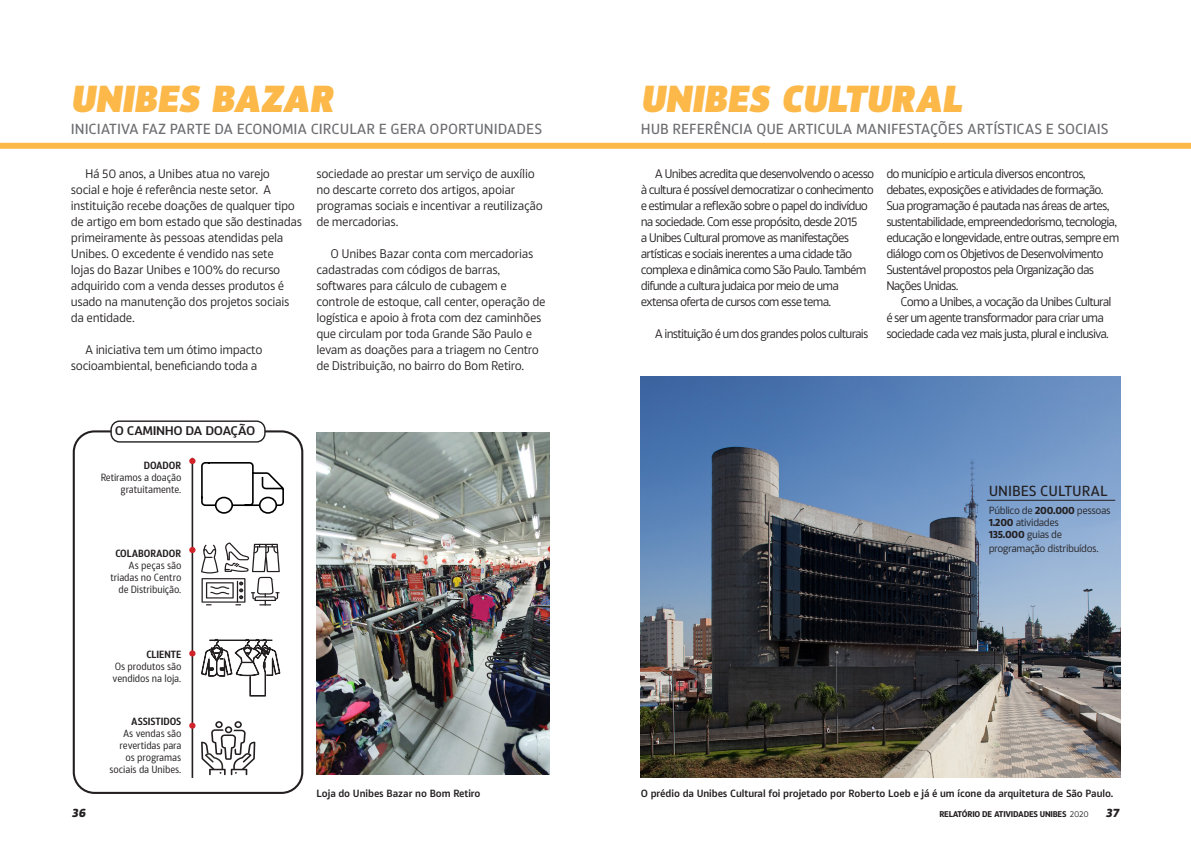
<style>
.page{position:relative;width:1191px;height:842px;background:#fff}
.page>*{position:absolute;margin:0;border:0;box-sizing:border-box;transform-origin:0 0}
.t1{font:900 36px "Akwe Pro";color:#fcb949}
.t2{font:500 14px "Akwe Pro";letter-spacing:-.005em;color:#6c6d70}
.t3{font:500 14px "Akwe Pro";color:#231f20}
.t4{font:italic 700 14px "Akwe Pro SC";color:#231f20}
.t5{font:12px/16px "Akwe Pro";letter-spacing:-.06em;color:#231f20}
.t6{font:12px/16px "Akwe Pro";letter-spacing:-.03em;color:#231f20}
.t7{font:600 12px "Akwe Pro";letter-spacing:-.04em;color:#231f20;scale:1.07 1}
.t8{font:10px "Akwe Pro Nar";letter-spacing:-.01em;color:#231f20;scale:1.07 1}
.t9{font:600 10px "Akwe Pro";letter-spacing:-.01em;color:#231f20}
.t10{font:10px "Akwe Pro";letter-spacing:-.04em;color:#231f20}
.t11{font:600 10px "Akwe Pro Nar";color:#231f20;scale:1.07 1}
.t12{font:700 10px "Akwe Pro";letter-spacing:-.03em;color:#231f20}
.t13{font:700 8px "Akwe Pro";letter-spacing:-.025em;color:#231f20}
.s1{font-weight:700}
.s2{font-weight:400}
.s3{font-family:"Akwe Pro SC";font-style:italic;font-size:14px}
</style>
<div class="page">
<div style="left:0;top:143px;width:1191px;height:6px;background:#fcb949"></div>
<div style="left:73px;top:430px;width:230px;height:364px;border:2px solid #231f20;border-radius:21px"></div>
<div style="left:111px;top:421px;width:154px;height:21px;background:#fff;border-radius:8px"></div>
<div style="left:110px;top:420px;width:156px;height:23px;border:1px solid #231f20;border-radius:8px"></div>
<hr style="left:192px;top:458px;width:1px;height:320px;background:#231f20">
<svg style="left:189px;top:547px;width:6px;height:6px"></svg>
<svg style="left:189px;top:458px;width:95px;height:56px"></svg>
<svg style="left:201px;top:542px;width:79px;height:63px"></svg>
<svg style="left:189px;top:626px;width:92px;height:149px"></svg>
<img style="left:316px;top:432px;width:233px;height:342px">
<img style="left:641px;top:376px;width:479px;height:402px">
<hr style="left:986px;top:500px;width:129px;height:1px;background:#231f20">
<p class="t1" style="left:71px;top:68px;width:272px">UNIBES BAZAR</p>
<p class="t2" style="left:71px;top:118px;width:473px">INICIATIVA FAZ PARTE DA ECONOMIA CIRCULAR E GERA OPORTUNIDADES</p>
<p class="t6" style="left:71px;top:164px;width:233px;text-indent:14px">Há 50 anos, a Unibes atua no varejo social e hoje é referência neste setor. A instituição recebe doações de qualquer tipo de artigo em bom estado que são destinadas primeiramente às pessoas atendidas pela Unibes. O excedente é vendido nas sete<br>lojas do Bazar Unibes e 100% do recurso adquirido com a venda desses produtos é usado na manutenção dos projetos sociais da entidade.</p>
<p class="t6" style="left:71px;top:340px;width:193px;text-indent:14px">A iniciativa tem um ótimo impacto socioambiental, beneficiando toda a</p>
<p class="t6" style="left:316px;top:164px;width:228px">sociedade ao prestar um serviço de auxílio no descarte correto dos artigos, apoiar programas sociais e incentivar a reutilização de mercadorias.</p>
<p class="t6" style="left:316px;top:244px;width:231px;text-indent:14px">O Unibes Bazar conta com mercadorias cadastradas com códigos de barras, softwares para cálculo de cubagem e controle de estoque, call center, operação de logística e apoio à frota com dez caminhões que circulam por toda Grande São Paulo e levam as doações para a triagem no Centro de Distribuição, no bairro do Bom Retiro.</p>
<p class="t7" style="left:115px;top:421px;width:133px">O CAMINHO DA DOAÇÃO</p>
<p class="t11" style="left:144px;top:457px;width:37px">DOADOR</p>
<p class="t8" style="left:101px;top:470px;width:77px">Retiramos a doação</p>
<p class="t8" style="left:121px;top:482px;width:58px">gratuitamente.</p>
<p class="t11" style="left:115px;top:546px;width:63px">COLABORADOR</p>
<p class="t8" style="left:129px;top:558px;width:51px">As peças são</p>
<p class="t8" style="left:110px;top:570px;width:68px">triadas no Centro</p>
<p class="t8" style="left:118px;top:582px;width:60px">de Distribuição.</p>
<p class="t11" style="left:146px;top:646px;width:34px">CLIENTE</p>
<p class="t8" style="left:115px;top:658px;width:64px">Os produtos são</p>
<p class="t8" style="left:113px;top:670px;width:66px">vendidos na loja.</p>
<p class="t11" style="left:131px;top:713px;width:48px">ASSISTIDOS</p>
<p class="t8" style="left:123px;top:726px;width:56px">As vendas são</p>
<p class="t8" style="left:120px;top:738px;width:59px">revertidas para</p>
<p class="t8" style="left:125px;top:750px;width:54px">os programas</p>
<p class="t8" style="left:109px;top:762px;width:69px">sociais da Unibes.</p>
<p class="t9" style="left:316px;top:785px;width:166px">Loja do Unibes Bazar no Bom Retiro</p>
<p class="t1" style="left:641px;top:68px;width:330px">UNIBES CULTURAL</p>
<p class="t2" style="left:641px;top:118px;width:469px">HUB REFERÊNCIA QUE ARTICULA MANIFESTAÇÕES ARTÍSTICAS E SOCIAIS</p>
<p class="t5" style="left:641px;top:164px;width:235px;text-indent:14px">A Unibes acredita que desenvolvendo o acesso à cultura é possível democratizar o conhecimento e estimular a reflexão sobre o papel do indivíduo na sociedade. Com esse propósito, desde 2015<br>a Unibes Cultural promove as manifestações artísticas e sociais inerentes a uma cidade tão complexa e dinâmica como São Paulo. Também difunde a cultura judaica por meio de uma extensa oferta de cursos com esse tema.</p>
<p class="t5" style="left:655px;top:324px;width:215px">A instituição é um dos grandes polos culturais</p>
<p class="t5" style="left:886px;top:164px;width:234px">do município e articula diversos encontros, debates, exposições e atividades de formação.<br>Sua programação é pautada nas áreas de artes, sustentabilidade, empreendedorismo, tecnologia, educação e longevidade, entre outras, sempre em diálogo com os Objetivos de Desenvolvimento Sustentável propostos pela Organização das Nações Unidas.</p>
<p class="t5" style="left:886px;top:292px;width:227px;text-indent:14px">Como a Unibes, a vocação da Unibes Cultural é ser um agente transformador para criar uma sociedade cada vez mais justa, plural e inclusiva.</p>
<p class="t3" style="left:988px;top:480px;width:120px">UNIBES CULTURAL</p>
<p class="t10" style="left:988px;top:503px;width:124px">Público de <span class="s1">200.000</span> pessoas</p>
<p class="t10" style="left:988px;top:515px;width:72px"><span class="s1">1.200</span> atividades</p>
<p class="t12" style="left:988px;top:526px;width:75px">135.000 <span class="s2">guias de</span></p>
<p class="t10" style="left:988px;top:541px;width:111px">programação distribuídos.</p>
<p class="t9" style="left:641px;top:785px;width:474px">O prédio da Unibes Cultural foi projetado por Roberto Loeb e já é um ícone da arquitetura de São Paulo.</p>
<p class="t4" style="left:72px;top:800px;width:16px">36</p>
<p class="t13" style="left:939px;top:807px;width:182px">RELATÓRIO DE ATIVIDADES UNIBES <span class="s2">2020</span> <span class="s3">37</span></p>
</div>
